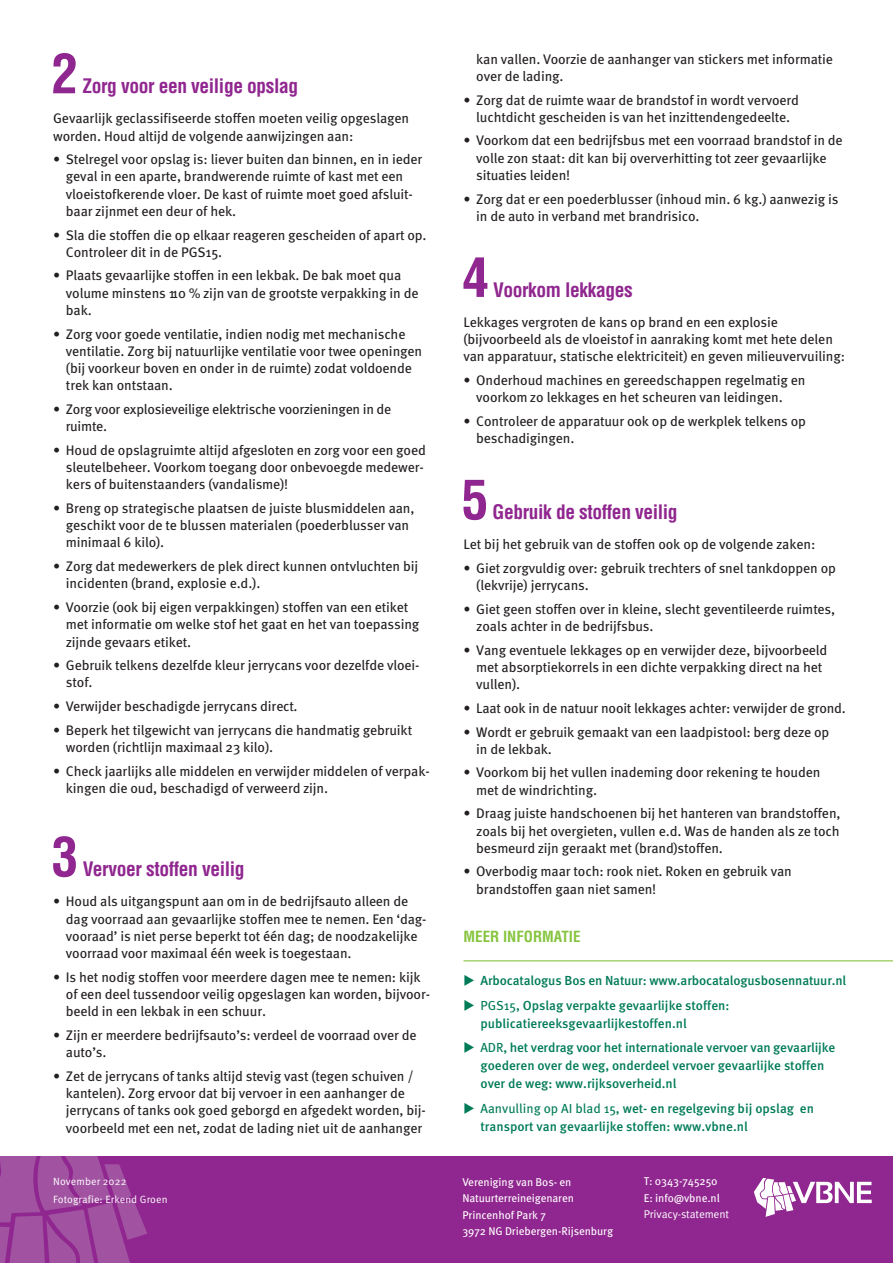
<style>
.page{position:relative;width:893px;height:1263px;background:#fff}
.page>*{position:absolute;margin:0;border:0;box-sizing:border-box;transform-origin:0 0}
.paragraafkop{font:700 condensed 53.55px "Helvetica";color:#90268f}
.paragraafkop-2{font:700 condensed 19.5px "Helvetica";letter-spacing:-.02em;color:#90268f}
.kader_kop{font:700 condensed 15px "Helvetica";color:#86c43f}
.brood{font:13.8px/17.2px "FF Meta Pro";letter-spacing:-.01em;color:#231f20}
.t1{font:500 13.2px/18px "FF Meta Pro";letter-spacing:-.01em;color:#007b58}
.t2{font:11.25px/16.5px "FF Meta Pro";letter-spacing:-.01em;color:#fff}
.t3{font:11.25px "FF Meta Pro";letter-spacing:-.01em;color:#fff}
.fotograaf{font:10.5px "FF Meta Pro";letter-spacing:.01em;color:#fff}
.s1{font-weight:400}
</style>
<div class="page">
<div style="left:0;top:1157px;width:893px;height:106px;background:#90268f"></div>
<svg style="left:0;top:1157px;width:147px;height:106px"></svg>
<svg style="left:754px;top:1178px;width:118px;height:39px"></svg>
<hr style="left:463px;top:960px;width:430px;height:1px;background:#86c43f">
<p class="paragraafkop" style="left:51px;top:40px;width:28px">2</p>
<p class="paragraafkop-2" style="left:82px;top:74px;width:217px">Zorg voor een veilige opslag</p>
<p class="brood" style="left:53px;top:109px;width:358px">Gevaarlijk geclassifiseerde stoffen moeten veilig opgeslagen worden. Houd altijd de volgende aanwijzingen aan:</p>
<p class="brood" style="left:66px;top:150px;width:358px;text-indent:-13px">• Stelregel voor opslag is: liever buiten dan binnen, en in ieder geval in een aparte, brandwerende ruimte of kast met een vloeistofkerende vloer. De kast of ruimte moet goed afsluit&shy;baar zijnmet een deur of hek.</p>
<p class="brood" style="left:66px;top:225px;width:362px;text-indent:-13px">• Sla die stoffen die op elkaar reageren gescheiden of apart op.<br>Controleer dit in de PGS15.</p>
<p class="brood" style="left:66px;top:266px;width:354px;text-indent:-13px">• Plaats gevaarlijke stoffen in een lekbak. De bak moet qua volume minstens 110 % zijn van de grootste verpakking in de bak.</p>
<p class="brood" style="left:66px;top:324px;width:358px;text-indent:-13px">• Zorg voor goede ventilatie, indien nodig met mechanische ventilatie. Zorg bij natuurlijke ventilatie voor twee openingen (bij voorkeur boven en onder in de ruimte) zodat voldoende trek kan ontstaan.</p>
<p class="brood" style="left:66px;top:400px;width:327px;text-indent:-13px">• Zorg voor explosieveilige elektrische voorzieningen in de ruimte.</p>
<p class="brood" style="left:66px;top:440px;width:361px;text-indent:-13px">• Houd de opslagruimte altijd afgesloten en zorg voor een goed sleutelbeheer. Voorkom toegang door onbevoegde medewer&shy;kers of buitenstaanders (vandalisme)!</p>
<p class="brood" style="left:66px;top:499px;width:350px;text-indent:-13px">• Breng op strategische plaatsen de juiste blusmiddelen aan, geschikt voor de te blussen materialen (poederblusser van minimaal 6 kilo).</p>
<p class="brood" style="left:66px;top:557px;width:354px;text-indent:-13px">• Zorg dat medewerkers de plek direct kunnen ontvluchten bij incidenten (brand, explosie e.d.).</p>
<p class="brood" style="left:66px;top:598px;width:355px;text-indent:-13px">• Voorzie (ook bij eigen verpakkingen) stoffen van een etiket met informatie om welke stof het gaat en het van toepassing zijnde gevaars etiket.</p>
<p class="brood" style="left:66px;top:656px;width:355px;text-indent:-13px">• Gebruik telkens dezelfde kleur jerrycans voor dezelfde vloei&shy;stof.</p>
<p class="brood" style="left:53px;top:697px;width:246px">• Verwijder beschadigde jerrycans direct.</p>
<p class="brood" style="left:66px;top:720px;width:348px;text-indent:-13px">• Beperk het tilgewicht van jerrycans die handmatig gebruikt worden (richtlijn maximaal 23 kilo).</p>
<p class="brood" style="left:66px;top:761px;width:365px;text-indent:-13px">• Check jaarlijks alle middelen en verwijder middelen of verpak&shy;kingen die oud, beschadigd of verweerd zijn.</p>
<p class="paragraafkop" style="left:52px;top:823px;width:28px">3</p>
<p class="paragraafkop-2" style="left:83px;top:857px;width:163px">Vervoer stoffen veilig</p>
<p class="brood" style="left:66px;top:892px;width:362px;text-indent:-13px">• Houd als uitgangspunt aan om in de bedrijfsauto alleen de dag voorraad aan gevaarlijke stoffen mee te nemen. Een ‘dag&shy;vooraad’ is niet perse beperkt tot één dag; de noodzakelijke voorraad voor maximaal één week is toegestaan.</p>
<p class="brood" style="left:66px;top:967px;width:366px;text-indent:-13px">• Is het nodig stoffen voor meerdere dagen mee te nemen: kijk of een deel tussendoor veilig opgeslagen kan worden, bijvoor&shy;beeld in een lekbak in een schuur.</p>
<p class="brood" style="left:66px;top:1026px;width:352px;text-indent:-13px">• Zijn er meerdere bedrijfsauto’s: verdeel de voorraad over de auto’s.</p>
<p class="brood" style="left:66px;top:1066px;width:362px;text-indent:-13px">• Zet de jerrycans of tanks altijd stevig vast (tegen schuiven / kantelen). Zorg ervoor dat bij vervoer in een aanhanger de jerrycans of tanks ook goed geborgd en afgedekt worden, bij&shy;voorbeeld met een net, zodat de lading niet uit de aanhanger</p>
<p class="fotograaf" style="left:53px;top:1174px;width:75px">November 2022</p>
<p class="fotograaf" style="left:53px;top:1191px;width:116px">Fotografie: Erkend Groen</p>
<p class="brood" style="left:476px;top:49px;width:358px">kan vallen. Voorzie de aanhanger van stickers met informatie over de lading.</p>
<p class="brood" style="left:463px;top:90px;width:337px;text-align:center">• Zorg dat de ruimte waar de brandstof in wordt vervoerd luchtdicht gescheiden is van het inzittendengedeelte.</p>
<p class="brood" style="left:476px;top:131px;width:368px;text-indent:-13px">• Voorkom dat een bedrijfsbus met een voorraad brandstof in de volle zon staat: dit kan bij oververhitting tot zeer gevaarlijke situaties leiden!</p>
<p class="brood" style="left:476px;top:189px;width:364px;text-indent:-13px">• Zorg dat er een poederblusser (inhoud min. 6 kg.) aanwezig is in de auto in verband met brandrisico.</p>
<p class="paragraafkop" style="left:462px;top:244px;width:28px">4</p>
<p class="paragraafkop-2" style="left:493px;top:278px;width:141px">Voorkom lekkages</p>
<p class="brood" style="left:463px;top:313px;width:383px">Lekkages vergroten de kans op brand en een explosie (bijvoorbeeld als de vloeistof in aanraking komt met hete delen van apparatuur, statische elektriciteit) en geven milieuvervuiling:</p>
<p class="brood" style="left:476px;top:371px;width:331px;text-indent:-13px">• Onderhoud machines en gereedschappen regelmatig en voorkom zo lekkages en het scheuren van leidingen.</p>
<p class="brood" style="left:476px;top:412px;width:331px;text-indent:-13px">• Controleer de apparatuur ook op de werkplek telkens op beschadigingen.</p>
<p class="paragraafkop" style="left:461px;top:466px;width:28px">5</p>
<p class="paragraafkop-2" style="left:493px;top:500px;width:187px">Gebruik de stoffen veilig</p>
<p class="brood" style="left:463px;top:535px;width:353px">Let bij het gebruik van de stoffen ook op de volgende zaken:</p>
<p class="brood" style="left:476px;top:559px;width:361px;text-indent:-13px">• Giet zorgvuldig over: gebruik trechters of snel tankdoppen op (lekvrije) jerrycans.</p>
<p class="brood" style="left:476px;top:599px;width:360px;text-indent:-13px">• Giet geen stoffen over in kleine, slecht geventileerde ruimtes, zoals achter in de bedrijfsbus.</p>
<p class="brood" style="left:476px;top:640px;width:353px;text-indent:-13px">• Vang eventuele lekkages op en verwijder deze, bijvoorbeeld met absorptiekorrels in een dichte verpakking direct na het vullen).</p>
<p class="brood" style="left:463px;top:698px;width:384px">• Laat ook in de natuur nooit lekkages achter: verwijder de grond.</p>
<p class="brood" style="left:476px;top:722px;width:355px;text-indent:-13px">• Wordt er gebruik gemaakt van een laadpistool: berg deze op in de lekbak.</p>
<p class="brood" style="left:476px;top:763px;width:346px;text-indent:-13px">• Voorkom bij het vullen inademing door rekening te houden met de windrichting.</p>
<p class="brood" style="left:476px;top:804px;width:366px;text-align:justify;text-indent:-13px">• Draag juiste handschoenen bij het hanteren van brandstoffen, zoals bij het overgieten, vullen e.d. Was de handen als ze toch besmeurd zijn geraakt met (brand)stoffen.</p>
<p class="brood" style="left:476px;top:862px;width:317px;text-indent:-13px">• Overbodig maar toch: rook niet. Roken en gebruik van brandstoffen gaan niet samen!</p>
<p class="kader_kop" style="left:463px;top:927px;width:119px">MEER INFORMATIE</p>
<p class="t1" style="left:480px;top:971px;width:367px">Arbocatalogus Bos en Natuur: www.arbocatalogusbosennatuur.nl</p>
<p class="t1" style="left:480px;top:995px;width:251px"><span class="s1">PGS15</span>, Opslag verpakte gevaarlijke stoffen: publicatiereeksgevaarlijkestoffen.nl</p>
<p class="t1" style="left:480px;top:1038px;width:356px"><span class="s1">ADR</span>, het verdrag voor het internationale vervoer van gevaarlijke goederen over de weg, onderdeel vervoer gevaarlijke stoffen over de weg: www.rijksoverheid.nl</p>
<p class="t1" style="left:480px;top:1098px;width:335px"><span class="s1">Aanvulling op AI blad 15</span>, wet- en regelgeving bij opslag en transport van gevaarlijke stoffen: www.vbne.nl</p>
<p class="t2" style="left:462px;top:1173px;width:152px">Vereniging van Bos- en<br>Natuurterreineigenaren<br>Princenhof Park 7<br>3972 NG Driebergen-Rijsenburg</p>
<p class="t2" style="left:644px;top:1172px;width:77px">T: 0343-745250<br>E: info@vbne.nl</p>
<p class="t3" style="left:644px;top:1206px;width:87px">Privacy-statement</p>
</div>
